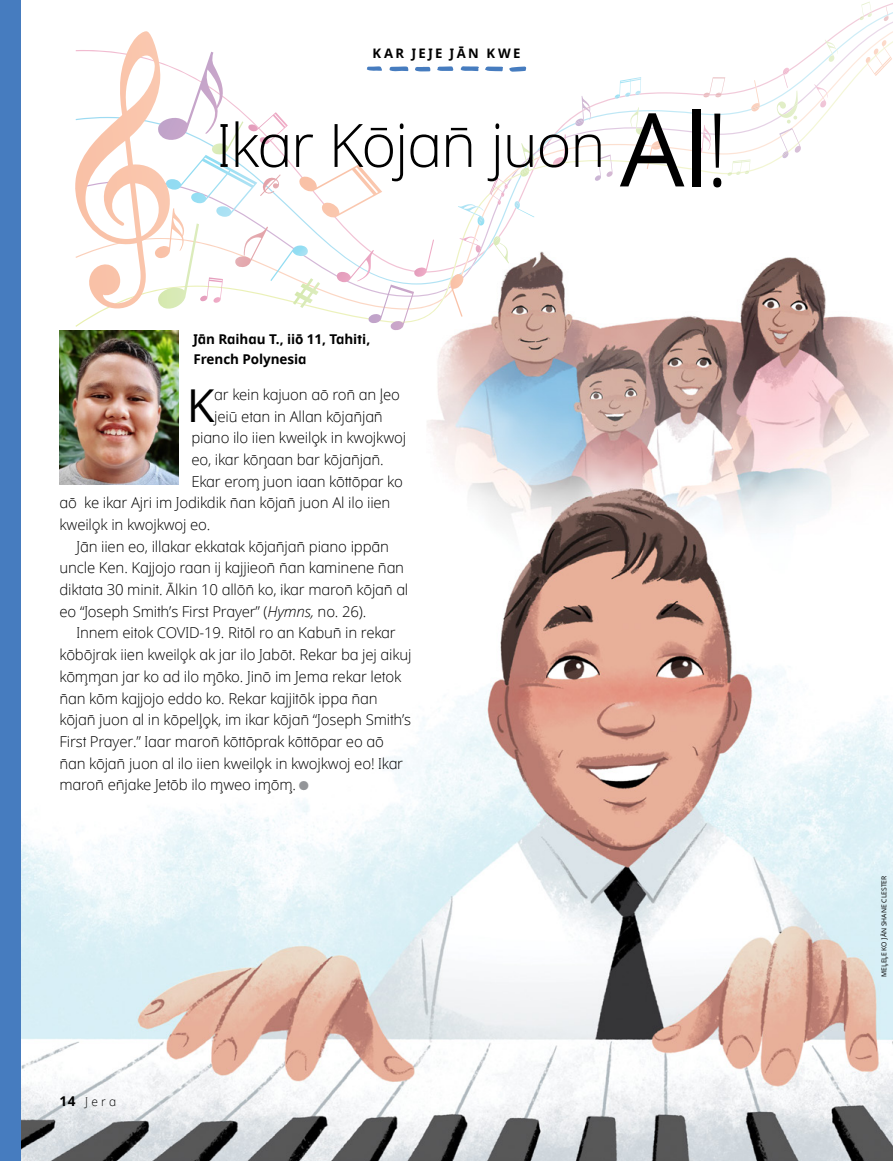
<style>
.page{position:relative;width:893px;height:1161px;background:#fff}
.page>*{position:absolute;margin:0;border:0;box-sizing:border-box;transform-origin:0 0}
.t1{font:300 60px "Dots Solidlds Lat";letter-spacing:-.025em;color:#000}
.ARTCL_para_first{font:45.3px "Dots Solidlds Lat";color:#000}
.ARTCL_para{font:300 15px/21.6px "Dots Solidlds Lat";letter-spacing:-.01em;color:#000}
.ARTCL_para_first-2{font:300 15px "Dots Solidlds Lat";letter-spacing:-.01em;color:#000}
.ARTCL-BY_para_first{font:13.5px/20.1px "Dots Solid lds Lat Bold";letter-spacing:-.005em;color:#000}
.t2{font:13.2px "Dots Solid lds Lat Bold";letter-spacing:.19em;color:#000}
.t3{font:300 12px "Dots Solidlds Lat";color:#000}
.t4{font:6.75px "Dots Solidlds Lat";color:#000}
.s1{font-weight:400;font-size:102px}
.s2{font-size:102px}
.s3{font-style:italic}
.s4{font-family:"Ding P Ilds Dpi";font-weight:400;font-size:12.75px;color:#939598}
.s5{font-family:"Dots Solid lds Lat Bold";font-weight:400;font-size:13.5px}
</style>
<div class="page">
<svg style="left:534px;top:33px;width:359px;height:184px"></svg>
<svg style="left:575px;top:96px;width:16px;height:30px"></svg>
<img style="left:575px;top:117px;width:16px;height:7px">
<svg style="left:825px;top:40px;width:13px;height:22px"></svg>
<svg style="left:553px;top:134px;width:13px;height:33px"></svg>
<svg style="left:615px;top:77px;width:26px;height:22px"></svg>
<img style="left:615px;top:93px;width:25px;height:6px">
<svg style="left:727px;top:159px;width:23px;height:17px"></svg>
<img style="left:728px;top:170px;width:21px;height:4px">
<svg style="left:751px;top:80px;width:9px;height:31px"></svg>
<svg style="left:814px;top:84px;width:14px;height:23px"></svg>
<svg style="left:860px;top:2px;width:12px;height:18px"></svg>
<svg style="left:595px;top:155px;width:18px;height:26px"></svg>
<svg style="left:693px;top:125px;width:18px;height:30px"></svg>
<svg style="left:777px;top:68px;width:24px;height:90px"></svg>
<img style="left:780px;top:103px;width:18px;height:13px">
<svg style="left:647px;top:141px;width:16px;height:28px"></svg>
<svg style="left:884px;top:6px;width:5px;height:15px"></svg>
<svg style="left:866px;top:40px;width:26px;height:36px"></svg>
<img style="left:867px;top:47px;width:18px;height:17px">
<svg style="left:630px;top:107px;width:14px;height:28px"></svg>
<svg style="left:703px;top:77px;width:22px;height:20px"></svg>
<img style="left:21px;top:251px;width:872px;height:910px">
<div style="left:0;top:0;width:21px;height:1161px;background:#467cbf"></div>
<img style="left:60px;top:330px;width:119px;height:154px">
<svg style="left:75px;top:31px;width:459px;height:299px"></svg>
<p class="t2" style="left:372px;top:44px;width:150px">KAR JEJE JĀN KWE</p>
<p class="t1" style="left:217px;top:102px;width:515px">Ikar Kōjan̄ juon <span class="s1">Al</span><span class="s2">!</span></p>
<p class="ARTCL-BY_para_first" style="left:193px;top:329px;width:178px">Jān Raihau T., iiō 11, Tahiti,<br>French Polynesia</p>
<p class="ARTCL_para_first" style="left:187px;top:372px;width:29px">K</p>
<p class="ARTCL_para_first-2" style="left:214px;top:384px;width:187px">ar kein kajuon aō ron̄ an ļeo</p>
<p class="ARTCL_para_first-2" style="left:214px;top:405px;width:170px">jeiū etan in Allan kōjan̄jan̄</p>
<p class="ARTCL_para_first-2" style="left:191px;top:427px;width:216px">piano ilo iien kweilo̧k in kwojkwoj</p>
<p class="ARTCL_para_first-2" style="left:191px;top:449px;width:194px">eo, ikar kōņaan bar kōjan̄jan̄.</p>
<p class="ARTCL_para_first-2" style="left:191px;top:470px;width:213px">Ekar erom̧ juon iaan kōttōpar ko</p>
<p class="ARTCL_para_first-2" style="left:60px;top:492px;width:332px">aō ke ikar Ajri im Jodikdik n̄an kōjan̄ juon Al ilo iien</p>
<p class="ARTCL_para_first-2" style="left:60px;top:514px;width:152px">kweilo̧k in kwojkwoj eo.</p>
<p class="ARTCL_para" style="left:60px;top:535px;width:350px;text-indent:17px">Jān iien eo, illakar ekkatak kōjan̄jan̄ piano ippān uncle Ken. Kajjojo raan ij kajjieon̄ n̄an kaminene n̄an diktata 30 minit. Ālkin 10 allōn̄ ko, ikar maron̄ kōjan̄ al eo “Joseph Smith’s First Prayer” (<span class="s3">Hymns,</span> no. 26).</p>
<p class="ARTCL_para" style="left:60px;top:622px;width:354px;text-indent:17px">Innem eitok COVID-19. Ritōl ro an Kabun̄ in rekar kōbōjrak iien kweilo̧k ak jar ilo Jabōt. Rekar ba jej aikuj kōm̧m̧an jar ko ad ilo m̧ōko. Jinō im Jema rekar letok n̄an kōm kajjojo eddo ko. Rekar kajjitōk ippa n̄an kōjan̄ juon al in kōpelļo̧k, im ikar kōjan̄ “Joseph Smith’s First Prayer.” Iaar maron̄ kōttōprak kōttōpar eo aō n̄an kōjan̄ juon al ilo iien kweilo̧k in kwojkwoj eo! Ikar maron̄ en̄jake Jetōb ilo m̧weo im̧ōm̧. <span class="s4">●</span></p>
<p class="t3" style="left:60px;top:1092px;width:58px"><span class="s5">14</span> Jera</p>
<p class="t4" style="left:879px;top:977px;width:102px;rotate:-90deg">MEĻEĻE KO JĀN SHANE CLESTER</p>
</div>
